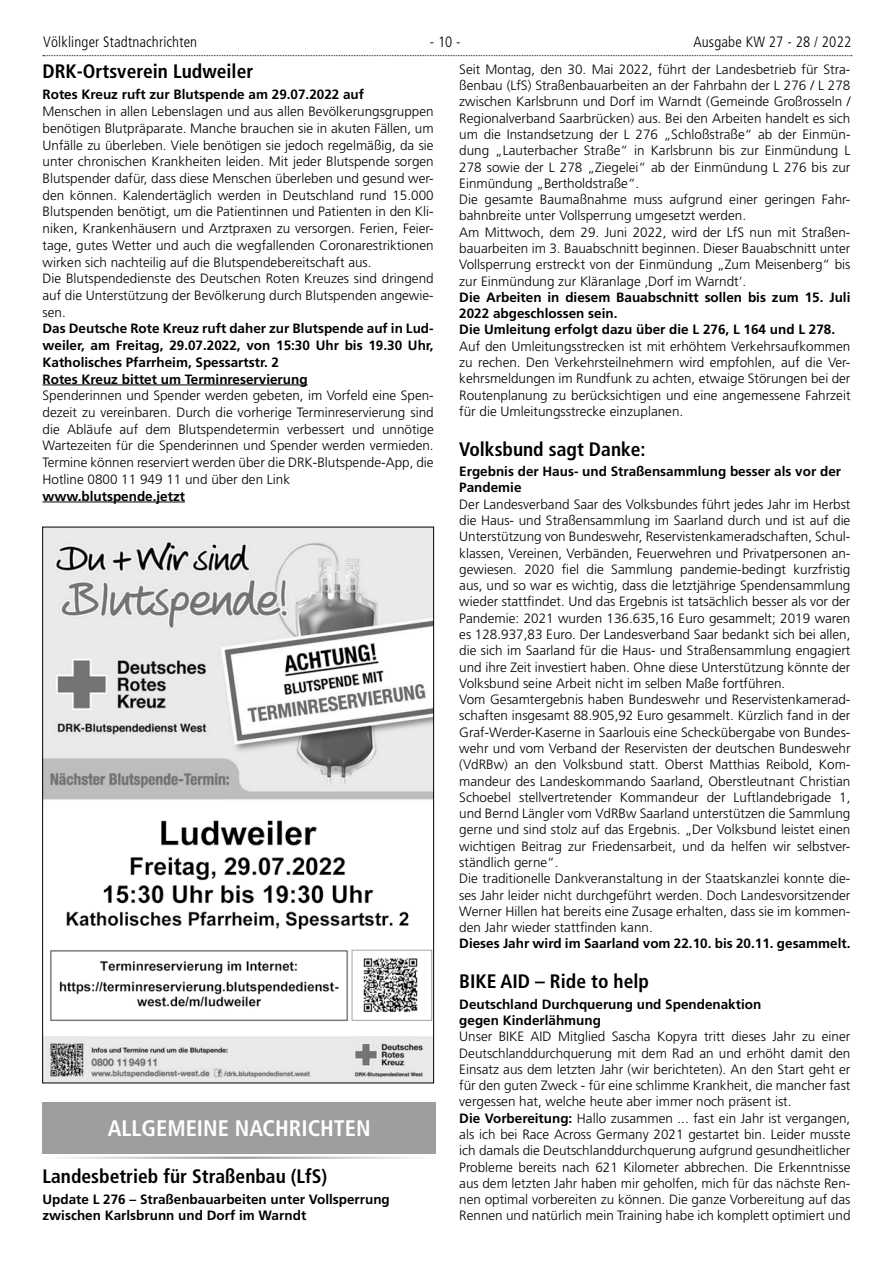
<style>
.page{position:relative;width:893px;height:1263px;background:#fff}
.page>*{position:absolute;margin:0;border:0;box-sizing:border-box;transform-origin:0 0}
.t1{font:700 condensed 22.5px "Frutiger";color:#fff}
.t2{font:700 condensed 19.5px "Frutiger";color:#000}
.t3{font:300 condensed 15px "Frutiger";letter-spacing:.01em;color:#000}
.t4{font:300 13.5px/16.4px "Frutiger";color:#000}
.t5{font:700 13.5px/16.6px "Frutiger";color:#000}
.s1{font-weight:700}
</style>
<div class="page">
<svg style="left:43px;top:55px;width:809px;height:1px"></svg>
<hr style="left:43px;top:385px;width:265px;height:1px;background:#000">
<hr style="left:43px;top:502px;width:142px;height:1px;background:#000">
<img style="left:44px;top:529px;width:388px;height:552px">
<div style="left:43px;top:1102px;width:393px;height:51px;background:#9c9e9f"></div>
<hr style="left:43px;top:1156px;width:393px;height:3px;background:#9c9e9f">
<p class="t3" style="left:43px;top:33px;width:155px">Völklinger Stadtnachrichten</p>
<p class="t3" style="left:430px;top:33px;width:32px">- 10 -</p>
<p class="t3" style="left:693px;top:33px;width:159px">Ausgabe KW 27 - 28 / 2022</p>
<h2 class="t2" style="left:43px;top:60px;width:212px">DRK-Ortsverein Ludweiler</h2>
<p class="t5" style="left:43px;top:86px;width:323px">Rotes Kreuz ruft zur Blutspende am 29.07.2022 auf</p>
<p class="t4" style="left:43px;top:103px;width:393px">Menschen in allen Lebenslagen und aus allen Bevölkerungsgruppen benötigen Blutpräparate. Manche brauchen sie in akuten Fällen, um Unfälle zu überleben. Viele benötigen sie jedoch regelmäßig, da sie unter chronischen Krankheiten leiden. Mit jeder Blutspende sorgen Blutspender dafür, dass diese Menschen überleben und gesund wer&shy;den können. Kalendertäglich werden in Deutschland rund 15.000<br>Blutspenden benötigt, um die Patientinnen und Patienten in den Kli&shy;niken, Krankenhäusern und Arztpraxen zu versorgen. Ferien, Feier&shy;tage, gutes Wetter und auch die wegfallenden Coronarestriktionen wirken sich nachteilig auf die Blutspendebereitschaft aus.<br>Die Blutspendedienste des Deutschen Roten Kreuzes sind dringend auf die Unterstützung der Bevölkerung durch Blutspenden angewie&shy;sen.</p>
<p class="t5" style="left:43px;top:320px;width:393px">Das Deutsche Rote Kreuz ruft daher zur Blutspende auf in Lud&shy;weiler, am Freitag, 29.07.2022, von 15:30 Uhr bis 19.30 Uhr, Katholisches Pfarrheim, Spessartstr. 2<br>Rotes Kreuz bittet um Terminreservierung</p>
<p class="t4" style="left:43px;top:387px;width:393px;text-align:justify">Spenderinnen und Spender werden gebeten, im Vorfeld eine Spen&shy;dezeit zu vereinbaren. Durch die vorherige Terminreservierung sind die Abläufe auf dem Blutspendetermin verbessert und unnötige Wartezeiten für die Spenderinnen und Spender werden vermieden.<br>Termine können reserviert werden über die DRK-Blutspende-App, die Hotline 0800 11 949 11 und über den Link</p>
<p class="t5" style="left:43px;top:488px;width:144px">www.blutspende.jetzt</p>
<p class="t4" style="left:459px;top:61px;width:393px">Seit Montag, den 30. Mai 2022, führt der Landesbetrieb für Stra&shy;ßenbau (LfS) Straßenbauarbeiten an der Fahrbahn der L 276 / L 278 zwischen Karlsbrunn und Dorf im Warndt (Gemeinde Großrosseln / Regionalverband Saarbrücken) aus. Bei den Arbeiten handelt es sich um die Instandsetzung der L 276 „Schloßstraße“ ab der Einmün&shy;dung „Lauterbacher Straße“ in Karlsbrunn bis zur Einmündung L 278 sowie der L 278 „Ziegelei“ ab der Einmündung L 276 bis zur Einmündung „Bertholdstraße“.<br>Die gesamte Baumaßnahme muss aufgrund einer geringen Fahr&shy;bahnbreite unter Vollsperrung umgesetzt werden.<br>Am Mittwoch, dem 29. Juni 2022, wird der LfS nun mit Straßen&shy;bauarbeiten im 3. Bauabschnitt beginnen. Dieser Bauabschnitt unter Vollsperrung erstreckt von der Einmündung „Zum Meisenberg“ bis zur Einmündung zur Kläranlage ‚Dorf im Warndt‘.</p>
<p class="t5" style="left:459px;top:289px;width:393px">Die Arbeiten in diesem Bauabschnitt sollen bis zum 15. Juli<br>2022 abgeschlossen sein.<br>Die Umleitung erfolgt dazu über die L 276, L 164 und L 278.</p>
<p class="t4" style="left:459px;top:338px;width:393px;text-align:justify">Auf den Umleitungsstrecken ist mit erhöhtem Verkehrsaufkommen zu rechen. Den Verkehrsteilnehmern wird empfohlen, auf die Ver&shy;kehrsmeldungen im Rundfunk zu achten, etwaige Störungen bei der Routenplanung zu berücksichtigen und eine angemessene Fahrzeit für die Umleitungsstrecke einzuplanen.</p>
<h2 class="t2" style="left:459px;top:437px;width:188px">Volksbund sagt Danke:</h2>
<p class="t5" style="left:459px;top:463px;width:383px">Ergebnis der Haus- und Straßensammlung besser als vor der<br>Pandemie</p>
<p class="t4" style="left:459px;top:496px;width:393px">Der Landesverband Saar des Volksbundes führt jedes Jahr im Herbst die Haus- und Straßensammlung im Saarland durch und ist auf die Unterstützung von Bundeswehr, Reservistenkameradschaften, Schul&shy;klassen, Vereinen, Verbänden, Feuerwehren und Privatpersonen an&shy;gewiesen. 2020 fiel die Sammlung pandemie-bedingt kurzfristig aus, und so war es wichtig, dass die letztjährige Spendensammlung wieder stattfindet. Und das Ergebnis ist tatsächlich besser als vor der Pandemie: 2021 wurden 136.635,16 Euro gesammelt; 2019 waren es 128.937,83 Euro. Der Landesverband Saar bedankt sich bei allen, die sich im Saarland für die Haus- und Straßensammlung engagiert und ihre Zeit investiert haben. Ohne diese Unterstützung könnte der Volksbund seine Arbeit nicht im selben Maße fortführen.<br>Vom Gesamtergebnis haben Bundeswehr und Reservistenkamerad&shy;schaften insgesamt 88.905,92 Euro gesammelt. Kürzlich fand in der Graf-Werder-Kaserne in Saarlouis eine Scheckübergabe von Bundes&shy;wehr und vom Verband der Reservisten der deutschen Bundeswehr (VdRBw) an den Volksbund statt. Oberst Matthias Reibold, Kom&shy;mandeur des Landeskommando Saarland, Oberstleutnant Christian Schoebel stellvertretender Kommandeur der Luftlandebrigade 1, und Bernd Längler vom VdRBw Saarland unterstützen die Sammlung gerne und sind stolz auf das Ergebnis. „Der Volksbund leistet einen wichtigen Beitrag zur Friedensarbeit, und da helfen wir selbstver&shy;ständlich gerne“.<br>Die traditionelle Dankveranstaltung in der Staatskanzlei konnte die&shy;ses Jahr leider nicht durchgeführt werden. Doch Landesvorsitzender Werner Hillen hat bereits eine Zusage erhalten, dass sie im kommen&shy;den Jahr wieder stattfinden kann.</p>
<p class="t5" style="left:459px;top:935px;width:393px">Dieses Jahr wird im Saarland vom 22.10. bis 20.11. gesammelt.</p>
<h2 class="t2" style="left:459px;top:970px;width:52px">BIKE AID</h2>
<h2 class="t2" style="left:535px;top:970px;width:115px">– Ride to help</h2>
<p class="t5" style="left:459px;top:996px;width:304px">Deutschland Durchquerung und Spendenaktion gegen Kinderlähmung</p>
<p class="t4" style="left:459px;top:1029px;width:393px">Unser BIKE AID Mitglied Sascha Kopyra tritt dieses Jahr zu einer Deutschlanddurchquerung mit dem Rad an und erhöht damit den Einsatz aus dem letzten Jahr (wir berichteten). An den Start geht er für den guten Zweck - für eine schlimme Krankheit, die mancher fast vergessen hat, welche heute aber immer noch präsent ist.<br><span class="s1">Die Vorbereitung:</span> Hallo zusammen ... fast ein Jahr ist vergangen, als ich bei Race Across Germany 2021 gestartet bin. Leider musste ich damals die Deutschlanddurchquerung aufgrund gesundheitlicher Probleme bereits nach 621 Kilometer abbrechen. Die Erkenntnisse aus dem letzten Jahr haben mir geholfen, mich für das nächste Ren&shy;nen optimal vorbereiten zu können. Die ganze Vorbereitung auf das Rennen und natürlich mein Training habe ich komplett optimiert und</p>
<h1 class="t1" style="left:108px;top:1115px;width:264px">Allgemeine Nachrichten</h1>
<h2 class="t2" style="left:43px;top:1164px;width:286px">Landesbetrieb für Straßenbau (LfS)</h2>
<p class="t5" style="left:43px;top:1191px;width:349px">Update L 276 – Straßenbauarbeiten unter Vollsperrung zwischen Karlsbrunn und Dorf im Warndt</p>
</div>
